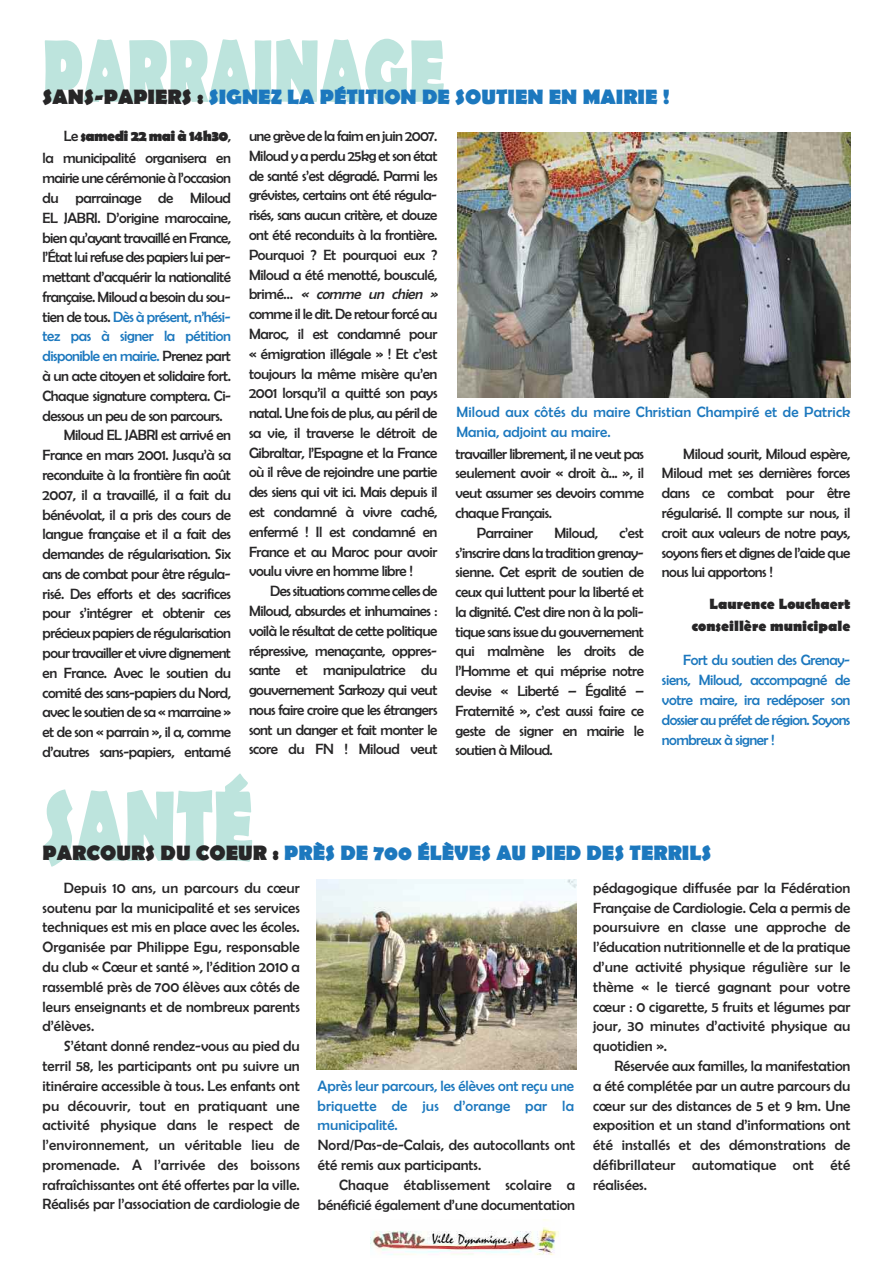
<style>
.page{position:relative;width:893px;height:1263px;background:#fff}
.page>*{position:absolute;margin:0;border:0;box-sizing:border-box;transform-origin:0 0}
.t1{font:700 21px "Berlin Sans FB";color:#1c78be}
.t2{font:15px/19.8px "Berlin Sans FB";letter-spacing:-.03em;color:#272627;text-align:justify}
.t3{font:15px/19.8px "Berlin Sans FB";letter-spacing:-.025em;color:#1c78be;text-align:justify}
.t4{font:15px/19.8px "Berlin Sans FB";letter-spacing:.01em;color:#1c78be}
.t5{font:15px/19.8px "Berlin Sans FB";letter-spacing:-.005em;color:#272627;text-align:right}
.t6{font:15px/19.8px "Berlin Sans FB";letter-spacing:.005em;color:#272627}
.t7{font:700 15px/22.4px "Berlin Sans FB";color:#272627;text-align:right}
.s1{color:#272627}
.s2{font-weight:700}
.s3{font-style:italic}
</style>
<div class="page">
<img style="left:370px;top:1219px;width:189px;height:36px">
<svg style="left:45px;top:39px;width:226px;height:63px"></svg>
<svg style="left:44px;top:789px;width:208px;height:78px"></svg>
<img style="left:457px;top:133px;width:393px;height:265px">
<img style="left:317px;top:879px;width:259px;height:190px">
<h1 class="t1" style="left:43px;top:85px;width:629px"><span class="s1">SANS-PAPIERS :</span> SIGNEZ LA PÉTITION DE SOUTIEN EN MAIRIE !</h1>
<p class="t2" style="left:43px;top:125px;width:190px;line-height:22px;text-align:right">Le <span class="s2">samedi 22 mai à 14h30</span>,<br>la municipalité organisera en</p>
<p class="t2" style="left:43px;top:168px;width:190px">mairie une cérémonie à l’occasion</p>
<p class="t2" style="left:43px;top:188px;width:190px">du parrainage de Miloud</p>
<p class="t2" style="left:43px;top:208px;width:190px">EL JABRI. D’origine marocaine,</p>
<p class="t2" style="left:43px;top:227px;width:190px">bien qu’ayant travaillé en France,</p>
<p class="t2" style="left:43px;top:247px;width:189px">l’État lui refuse des papiers lui per-</p>
<p class="t2" style="left:43px;top:267px;width:190px">mettant d’acquérir la nationalité</p>
<p class="t2" style="left:43px;top:287px;width:189px">française. Miloud a besoin du sou-</p>
<p class="t3" style="left:43px;top:307px;width:189px"><span class="s1">tien de tous.</span> Dès à présent, n’hési-</p>
<p class="t3" style="left:43px;top:326px;width:190px">tez pas à signer la pétition</p>
<p class="t3" style="left:43px;top:346px;width:190px">disponible en mairie. <span class="s1">Prenez part</span></p>
<p class="t2" style="left:43px;top:366px;width:190px">à un acte citoyen et solidaire fort.</p>
<p class="t2" style="left:43px;top:386px;width:190px">Chaque signature comptera. Ci-</p>
<p class="t2" style="left:43px;top:405px;width:182px">dessous un peu de son parcours.</p>
<p class="t2" style="left:64px;top:425px;width:169px">Miloud EL JABRI est arrivé en</p>
<p class="t2" style="left:43px;top:445px;width:190px">France en mars 2001. Jusqu’à sa</p>
<p class="t2" style="left:43px;top:465px;width:190px">reconduite à la frontière fin août</p>
<p class="t2" style="left:43px;top:485px;width:190px">2007, il a travaillé, il a fait du</p>
<p class="t2" style="left:43px;top:504px;width:190px">bénévolat, il a pris des cours de</p>
<p class="t2" style="left:43px;top:524px;width:190px">langue française et il a fait des</p>
<p class="t2" style="left:43px;top:544px;width:190px">demandes de régularisation. Six</p>
<p class="t2" style="left:43px;top:564px;width:189px">ans de combat pour être régula-</p>
<p class="t2" style="left:43px;top:584px;width:190px">risé. Des efforts et des sacrifices</p>
<p class="t2" style="left:43px;top:603px;width:190px">pour s’intégrer et obtenir ces</p>
<p class="t2" style="left:43px;top:623px;width:190px">précieux papiers de régularisation</p>
<p class="t2" style="left:43px;top:643px;width:190px">pour travailler et vivre dignement</p>
<p class="t2" style="left:43px;top:663px;width:190px">en France. Avec le soutien du</p>
<p class="t2" style="left:43px;top:682px;width:190px">comité des sans-papiers du Nord,</p>
<p class="t2" style="left:43px;top:702px;width:190px">avec le soutien de sa « marraine »</p>
<p class="t2" style="left:43px;top:722px;width:190px">et de son « parrain », il a, comme</p>
<p class="t2" style="left:43px;top:742px;width:190px">d’autres sans-papiers, entamé</p>
<p class="t2" style="left:249px;top:126px;width:193px;text-align:left">une grève de la faim en juin 2007.<br>Miloud y a perdu 25kg et son état de santé s’est dégradé. Parmi les grévistes, certains ont été régula&shy;risés, sans aucun critère, et douze ont été reconduits à la frontière.<br>Pourquoi ? Et pourquoi eux ?<br>Miloud a été menotté, bousculé, brimé… <span class="s3">« comme un chien » </span>comme il le dit. De retour forcé au<br>Maroc, il est condamné pour « émigration illégale » ! Et c’est toujours la même misère qu’en<br>2001 lorsqu’il a quitté son pays natal. Une fois de plus, au péril de sa vie, il traverse le détroit de<br>Gibraltar, l’Espagne et la France où il rêve de rejoindre une partie des siens qui vit ici. Mais depuis il est condamné à vivre caché, enfermé ! Il est condamné en<br>France et au Maroc pour avoir voulu vivre en homme libre !</p>
<p class="t2" style="left:249px;top:581px;width:190px;text-indent:21px">Des situations comme celles de Miloud, absurdes et inhumaines : voilà le résultat de cette politique répressive, menaçante, oppres&shy;sante et manipulatrice du gouvernement Sarkozy qui veut nous faire croire que les étrangers sont un danger et fait monter le score du FN ! Miloud veut</p>
<p class="t4" style="left:456px;top:402px;width:395px">Miloud aux côtés du maire Christian Champiré et de Patrick<br>Mania, adjoint au maire.</p>
<p class="t2" style="left:455px;top:443px;width:190px">travailler librement, il ne veut pas</p>
<p class="t2" style="left:455px;top:463px;width:190px">seulement avoir « droit à... », il</p>
<p class="t2" style="left:455px;top:483px;width:190px">veut assumer ses devoirs comme</p>
<p class="t2" style="left:455px;top:503px;width:98px">chaque Français.</p>
<p class="t2" style="left:477px;top:523px;width:58px">Parrainer</p>
<p class="t2" style="left:554px;top:523px;width:45px">Miloud,</p>
<p class="t2" style="left:455px;top:523px;width:190px;text-indent:164px">c’est s’inscrire dans la tradition grenay&shy;sienne. Cet esprit de soutien de ceux qui luttent pour la liberté et la dignité. C’est dire non à la poli&shy;tique sans issue du gouvernement qui malmène les droits de l’Homme et qui méprise notre devise « Liberté – Égalité – Fraternité », c’est aussi faire ce geste de signer en mairie le soutien à Miloud.</p>
<p class="t2" style="left:662px;top:443px;width:190px;text-indent:21px">Miloud sourit, Miloud espère, Miloud met ses dernières forces dans ce combat pour être régularisé. Il compte sur nous, il croit aux valeurs de notre pays, soyons fiers et dignes de l’aide que nous lui apportons !</p>
<p class="t7" style="left:692px;top:593px;width:160px">Laurence Louchaert conseillère municipale</p>
<p class="t3" style="left:662px;top:650px;width:190px;text-indent:21px">Fort du soutien des Grenay&shy;siens, Miloud, accompagné de votre maire, ira redéposer son dossier au préfet de région. Soyons nombreux à signer !</p>
<h1 class="t1" style="left:43px;top:840px;width:670px"><span class="s1">PARCOURS DU COEUR :</span> PRÈS DE 700 ÉLÈVES AU PIED DES TERRILS</h1>
<p class="t2" style="left:43px;top:878px;width:259px;text-indent:21px">Depuis 10 ans, un parcours du cœur soutenu par la municipalité et ses services techniques est mis en place avec les écoles.<br>Organisée par Philippe Egu, responsable du club « Cœur et santé », l’édition 2010 a rassemblé près de 700 élèves aux côtés de leurs enseignants et de nombreux parents d’élèves.</p>
<p class="t2" style="left:43px;top:1036px;width:259px;text-indent:21px">S’étant donné rendez-vous au pied du terril 58, les participants ont pu suivre un itinéraire accessible à tous. Les enfants ont pu découvrir, tout en pratiquant une activité physique dans le respect de l’environnement, un véritable lieu de promenade. A l’arrivée des boissons rafraîchissantes ont été offertes par la ville.<br>Réalisés par l’association de cardiologie de</p>
<p class="t3" style="left:318px;top:1076px;width:258px">Après leur parcours, les élèves ont reçu une briquette de jus d’orange par la municipalité.</p>
<p class="t6" style="left:318px;top:1135px;width:259px">Nord/Pas-de-Calais, des autocollants ont été remis aux participants.</p>
<p class="t5" style="left:318px;top:1175px;width:259px">Chaque établissement scolaire a bénéficié également d’une documentation</p>
<p class="t2" style="left:593px;top:878px;width:259px">pédagogique diffusée par la Fédération Française de Cardiologie. Cela a permis de poursuivre en classe une approche de l’éducation nutritionnelle et de la pratique d’une activité physique régulière sur le thème « le tiercé gagnant pour votre cœur : 0 cigarette, 5 fruits et légumes par jour, 30 minutes d’activité physique au quotidien ».</p>
<p class="t2" style="left:593px;top:1056px;width:259px;text-indent:21px">Réservée aux familles, la manifestation a été complétée par un autre parcours du cœur sur des distances de 5 et 9 km. Une exposition et un stand d’informations ont été installés et des démonstrations de défibrillateur automatique ont été réalisées.</p>
</div>
